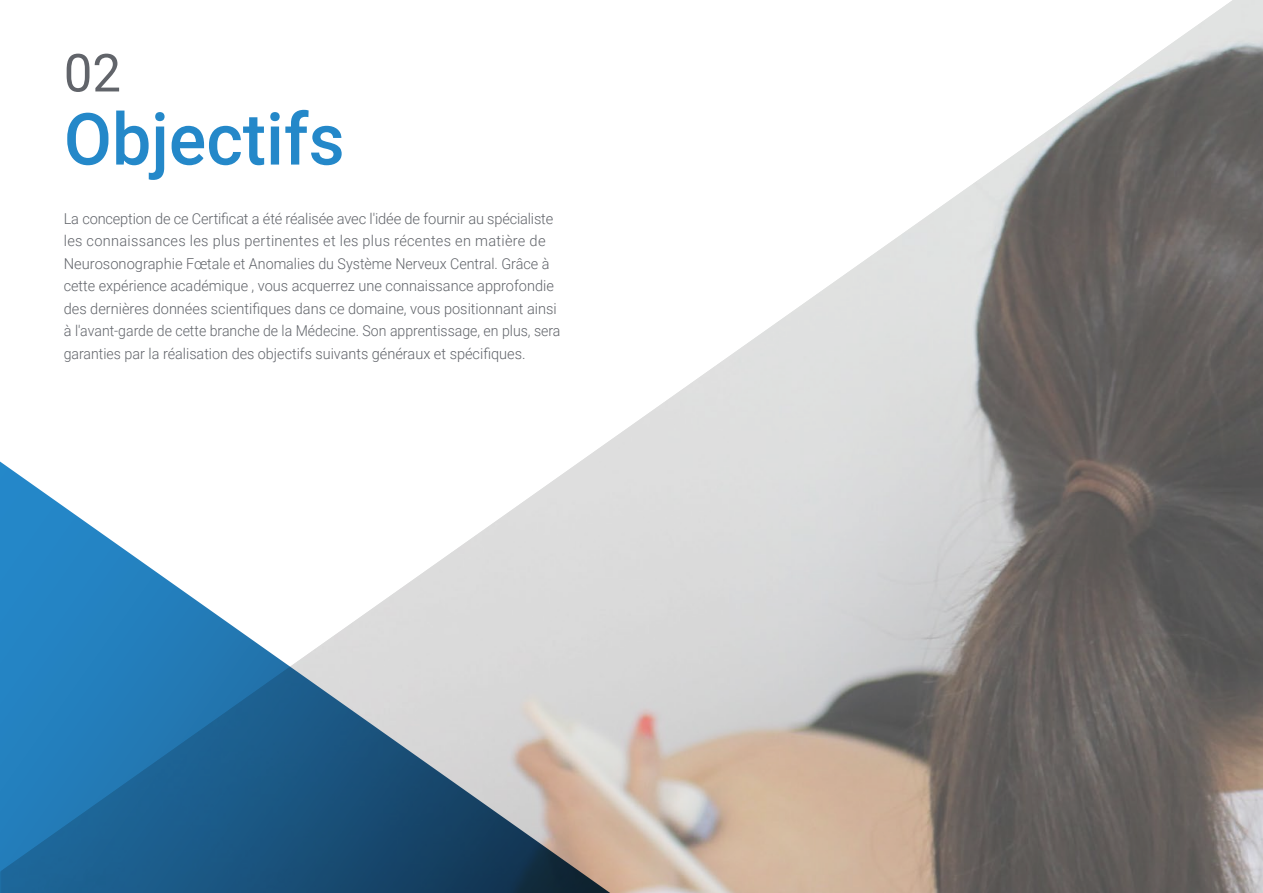
<style>
.page{position:relative;width:1263px;height:893px;background:#fff}
.page>*{position:absolute;margin:0;border:0;box-sizing:border-box;transform-origin:0 0}
.t1{font:500 72px "Roboto";color:#2488c9}
.t2{font:52.5px "Roboto";color:#61646a}
.t3{font:300 15px/22.5px "Roboto";color:#61646a}
</style>
<div class="page">
<img style="left:602px;top:0;width:661px;height:893px">
<svg style="left:0;top:446px;width:640px;height:447px"></svg>
<h2 class="t2" style="left:64px;top:36px;width:59px">02</h2>
<h1 class="t1" style="left:64px;top:89px;width:282px">Objectifs</h1>
<p class="t3" style="left:64px;top:207px;width:498px">La conception de ce Certificat a été réalisée avec l'idée de fournir au spécialiste les connaissances les plus pertinentes et les plus récentes en matière de Neurosonographie Fœtale et Anomalies du Système Nerveux Central. Grâce à cette expérience académique , vous acquerrez une connaissance approfondie des dernières données scientifiques dans ce domaine, vous positionnant ainsi à l'avant-garde de cette branche de la Médecine. Son apprentissage, en plus, sera garanties par la réalisation des objectifs suivants généraux et spécifiques.</p>
</div>
